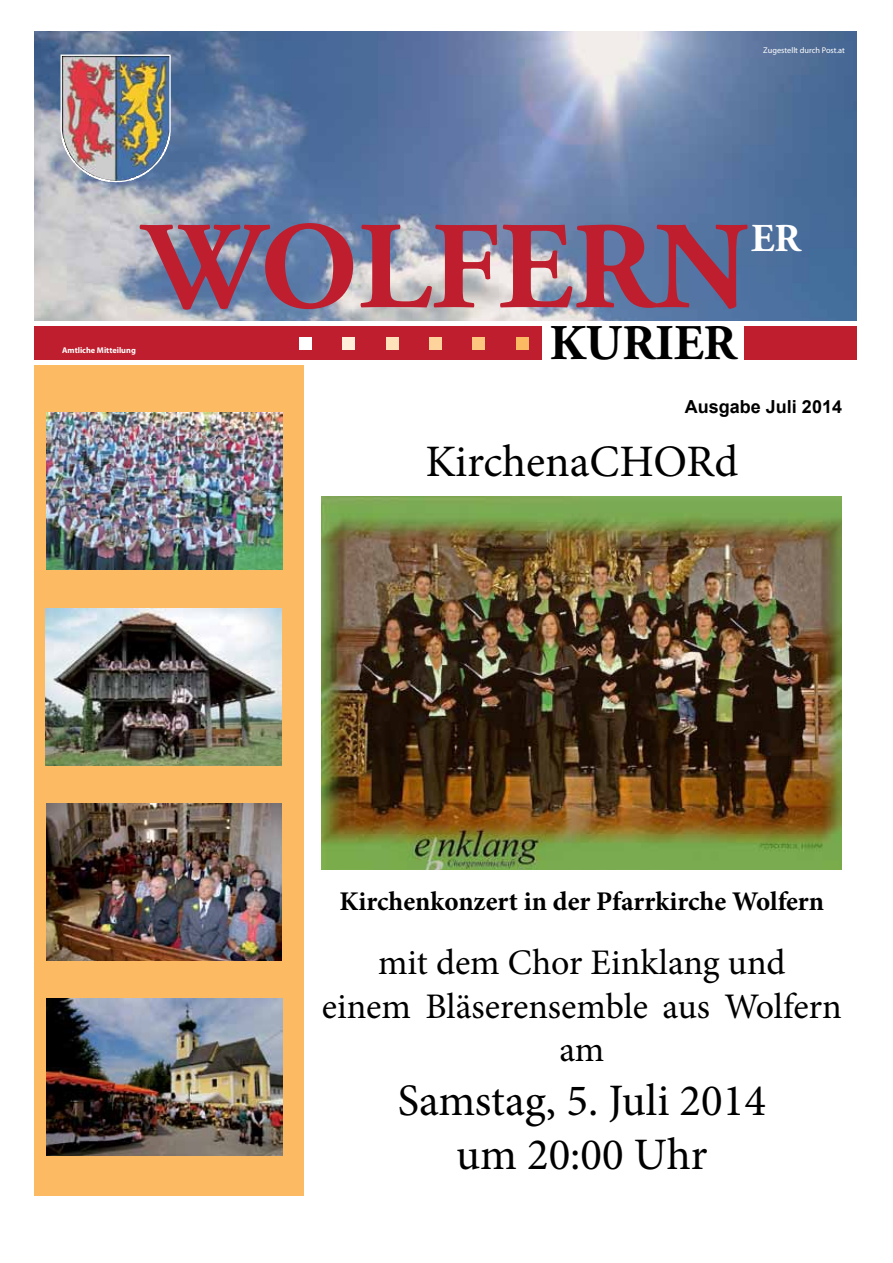
<style>
.page{position:relative;width:893px;height:1263px;background:#fff}
.page>*{position:absolute;margin:0;border:0;box-sizing:border-box;transform-origin:0 0}
.t1{font:700 124.2px "Adobe Garamond";color:#be1e2d}
.t2{font:700 49.8px "Adobe Garamond";color:#000}
.t3{font:45px/54px "Minion Pro";color:#000;text-align:center}
.t4{font:700 39.45px "Adobe Garamond";color:#fff}
.t5{font:36px/43.2px "Minion Pro";color:#000;text-align:center}
.t6{font:700 27px "Minion Pro";color:#000}
.t7{font:700 18px "Arial";color:#000}
.t8{font:8.25px "Myriad Pro";color:#fff}
.t9{font:700 8.25px "Myriad";color:#fff}
</style>
<div class="page">
<img style="left:322px;top:582px;width:520px;height:288px">
<img style="left:35px;top:32px;width:822px;height:550px">
<div style="left:35px;top:326px;width:507px;height:33px;background:#be1e2d"></div>
<div style="left:745px;top:326px;width:112px;height:33px;background:#be1e2d"></div>
<div style="left:299px;top:337px;width:13px;height:13px;background:#fff"></div>
<div style="left:342px;top:337px;width:13px;height:13px;background:#ffeed9"></div>
<div style="left:386px;top:337px;width:13px;height:13px;background:#ffe1ba"></div>
<div style="left:429px;top:337px;width:13px;height:13px;background:#fed49c"></div>
<div style="left:472px;top:337px;width:13px;height:13px;background:#fdc780"></div>
<div style="left:516px;top:337px;width:13px;height:13px;background:#fcba63"></div>
<div style="left:35px;top:365px;width:269px;height:831px;background:#fcba63"></div>
<img style="left:60px;top:54px;width:111px;height:129px">
<img style="left:47px;top:413px;width:235px;height:157px">
<img style="left:46px;top:608px;width:236px;height:157px">
<img style="left:47px;top:804px;width:235px;height:156px">
<img style="left:47px;top:999px;width:235px;height:156px">
<p class="t8" style="left:763px;top:45px;width:83px">Zugestellt durch Post.at</p>
<h1 class="t1" style="left:144px;top:200px;width:606px">WOLFERN</h1>
<p class="t4" style="left:751px;top:217px;width:51px">ER</p>
<p class="t9" style="left:62px;top:346px;width:75px">Amtliche Mitteilung</p>
<h2 class="t2" style="left:550px;top:316px;width:188px">KURIER</h2>
<p class="t7" style="left:685px;top:394px;width:159px">Ausgabe Juli 2014</p>
<p class="t3" style="left:425px;top:435px;width:315px">KirchenaCHORd</p>
<p class="t6" style="left:340px;top:882px;width:486px">Kirchenkonzert in der Pfarrkirche Wolfern</p>
<p class="t5" style="left:322px;top:941px;width:522px">mit dem Chor Einklang und<br>einem Bläserensemble aus Wolfern am</p>
<p class="t3" style="left:398px;top:1074px;width:370px">Samstag, 5. Juli 2014 um 20:00 Uhr</p>
</div>
